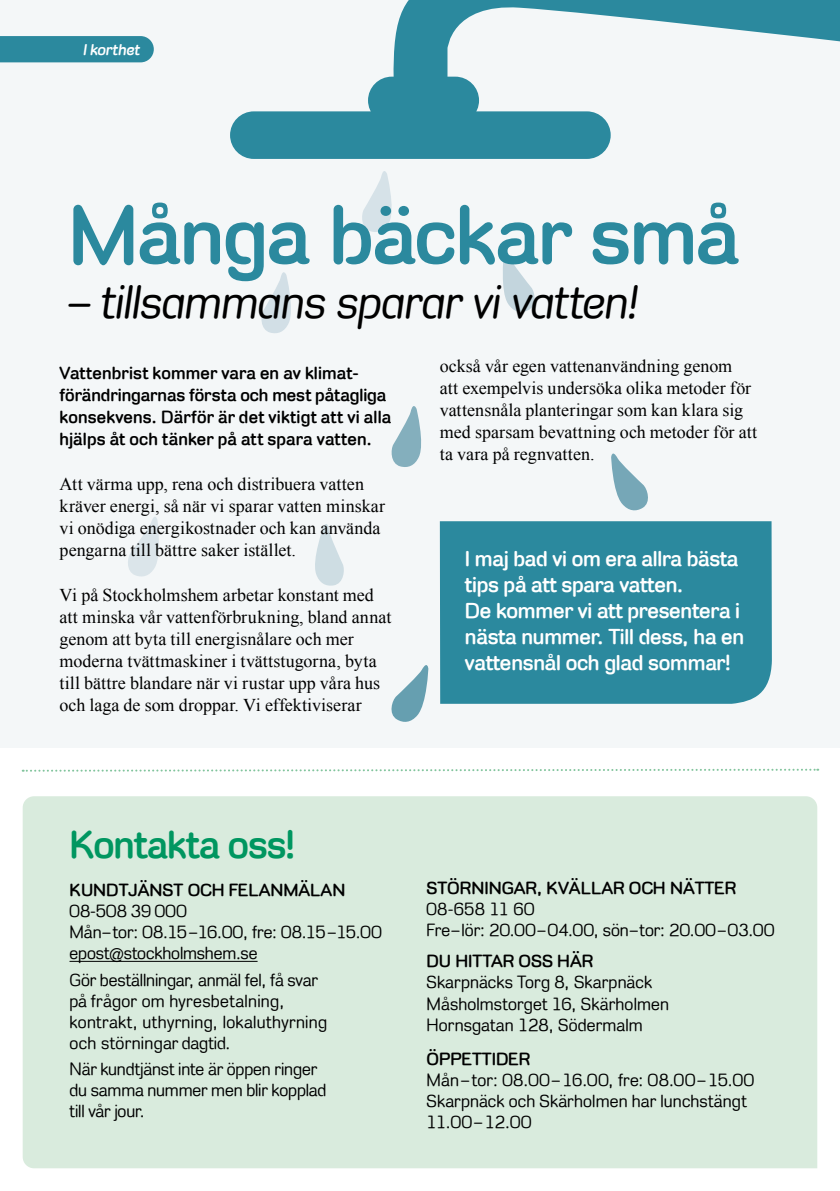
<style>
.page{position:relative;width:840px;height:1191px;background:#fff}
.page>*{position:absolute;margin:0;border:0;box-sizing:border-box;transform-origin:0 0}
.H2_rubrik{font:700 84px "Stockholm Runt";letter-spacing:-.015em;color:#2b899e}
.H2_rubrik-2{font:italic 48px "Stockholm Runt";letter-spacing:-.01em;color:#000}
.H1_Rubrik_framsida{font:700 40px "Stockholm Runt";letter-spacing:-.02em;color:#009660}
.H2_mellanrubik_2023{font:700 22px/26px "Stockholm Runt";letter-spacing:-.01em;color:#fff}
.P_Brödtext_2023{font:18px/22px "Times New Roman";letter-spacing:.005em;color:#000}
.P_sans_2023{font:18px/21px "Stockholm Runt";letter-spacing:.01em;color:#000}
.P_Brödtext_2023-2{font:700 18px/22px "Stockholm Runt";letter-spacing:.01em;color:#000}
.H2_mellanrubik_2023-2{font:700 18px "Stockholm Runt";color:#000}
.t1{font:italic 700 16px "Stockholm Runt";letter-spacing:-.005em;color:#fff}
</style>
<div class="page">
<div style="left:23px;top:796px;width:793px;height:372px;background:#d9ebdd"></div>
<div style="left:0;top:0;width:839px;height:747px;background:#f4f7f8"></div>
<svg style="left:391px;top:665px;width:37px;height:57px"></svg>
<svg style="left:362px;top:171px;width:30px;height:61px"></svg>
<svg style="left:261px;top:272px;width:30px;height:61px"></svg>
<svg style="left:391px;top:406px;width:31px;height:61px"></svg>
<svg style="left:611px;top:453px;width:37px;height:58px"></svg>
<svg style="left:503px;top:252px;width:32px;height:60px"></svg>
<svg style="left:128px;top:517px;width:31px;height:60px"></svg>
<svg style="left:315px;top:524px;width:29px;height:62px"></svg>
<div style="left:439px;top:521px;width:332px;height:183px;background:#2b899e"></div>
<svg style="left:23px;top:768px;width:794px;height:4px"></svg>
<hr style="left:69px;top:961px;width:188px;height:1px;background:#000">
<svg style="left:230px;top:0;width:609px;height:159px"></svg>
<div style="left:0;top:36px;width:154px;height:26px;background:#2b899e"></div>
<p class="t1" style="left:83px;top:41px;width:58px">I korthet</p>
<p class="H2_rubrik" style="left:68px;top:187px;width:672px">Många bäckar små</p>
<p class="H2_rubrik-2" style="left:68px;top:273px;width:572px">– tillsammans sparar vi vatten!</p>
<p class="P_Brödtext_2023-2" style="left:60px;top:362px;width:333px">Vattenbrist kommer vara en av klimat&shy;förändringarnas första och mest påtagliga konsekvens. Därför är det viktigt att vi alla hjälps åt och tänker på att spara vatten.</p>
<p class="P_Brödtext_2023" style="left:60px;top:472px;width:327px">Att värma upp, rena och distribuera vatten kräver energi, så när vi sparar vatten minskar vi onödiga energikostnader och kan använda pengarna till bättre saker istället.</p>
<p class="P_Brödtext_2023" style="left:60px;top:583px;width:333px">Vi på Stockholmshem arbetar konstant med att minska vår vattenförbrukning, bland annat genom att byta till energisnålare och mer moderna tvättmaskiner i tvättstugorna, byta till bättre blandare när vi rustar upp våra hus och laga de som droppar. Vi effektiviserar</p>
<p class="P_Brödtext_2023" style="left:439px;top:354px;width:318px">också vår egen vattenanvändning genom<br>att exempelvis undersöka olika metoder för vattensnåla planteringar som kan klara sig med sparsam bevattning och metoder för att ta vara på regnvatten.</p>
<p class="H2_mellanrubik_2023" style="left:464px;top:545px;width:281px">I maj bad vi om era allra bästa tips på att spara vatten.<br>De kommer vi att presentera i nästa nummer. Till dess, ha en vattensnål och glad sommar!</p>
<h1 class="H1_Rubrik_framsida" style="left:69px;top:821px;width:227px">Kontakta oss!</h1>
<p class="H2_mellanrubik_2023-2" style="left:69px;top:879px;width:277px">KUNDTJÄNST OCH FELANMÄLAN</p>
<p class="P_sans_2023" style="left:69px;top:900px;width:313px">08-508 39 000<br>Mån–tor: 08.15–16.00, fre: 08.15–15.00 epost@stockholmshem.se</p>
<p class="P_sans_2023" style="left:69px;top:969px;width:259px">Gör beställningar, anmäl fel, få svar på frågor om hyresbetalning, kontrakt, uthyrning, lokaluthyrning och störningar dagtid.</p>
<p class="P_sans_2023" style="left:69px;top:1058px;width:258px">När kundtjänst inte är öppen ringer du samma nummer men blir kopplad till vår jour.</p>
<p class="H2_mellanrubik_2023-2" style="left:426px;top:877px;width:311px">STÖRNINGAR, KVÄLLAR OCH NÄTTER</p>
<p class="P_sans_2023" style="left:426px;top:898px;width:349px">08-658 11 60<br>Fre–lör: 20.00–04.00, sön–tor: 20.00–03.00</p>
<p class="H2_mellanrubik_2023-2" style="left:426px;top:951px;width:168px">DU HITTAR OSS HÄR</p>
<p class="P_sans_2023" style="left:426px;top:971px;width:244px">Skarpnäcks Torg 8, Skarpnäck<br>Måsholmstorget 16, Skärholmen<br>Hornsgatan 128, Södermalm</p>
<p class="H2_mellanrubik_2023-2" style="left:426px;top:1048px;width:105px">ÖPPETTIDER</p>
<p class="P_sans_2023" style="left:426px;top:1069px;width:329px">Mån – tor: 08.00–16.00, fre: 08.00–15.00<br>Skarpnäck och Skärholmen har lunchstängt<br>11.00–12.00</p>
</div>
